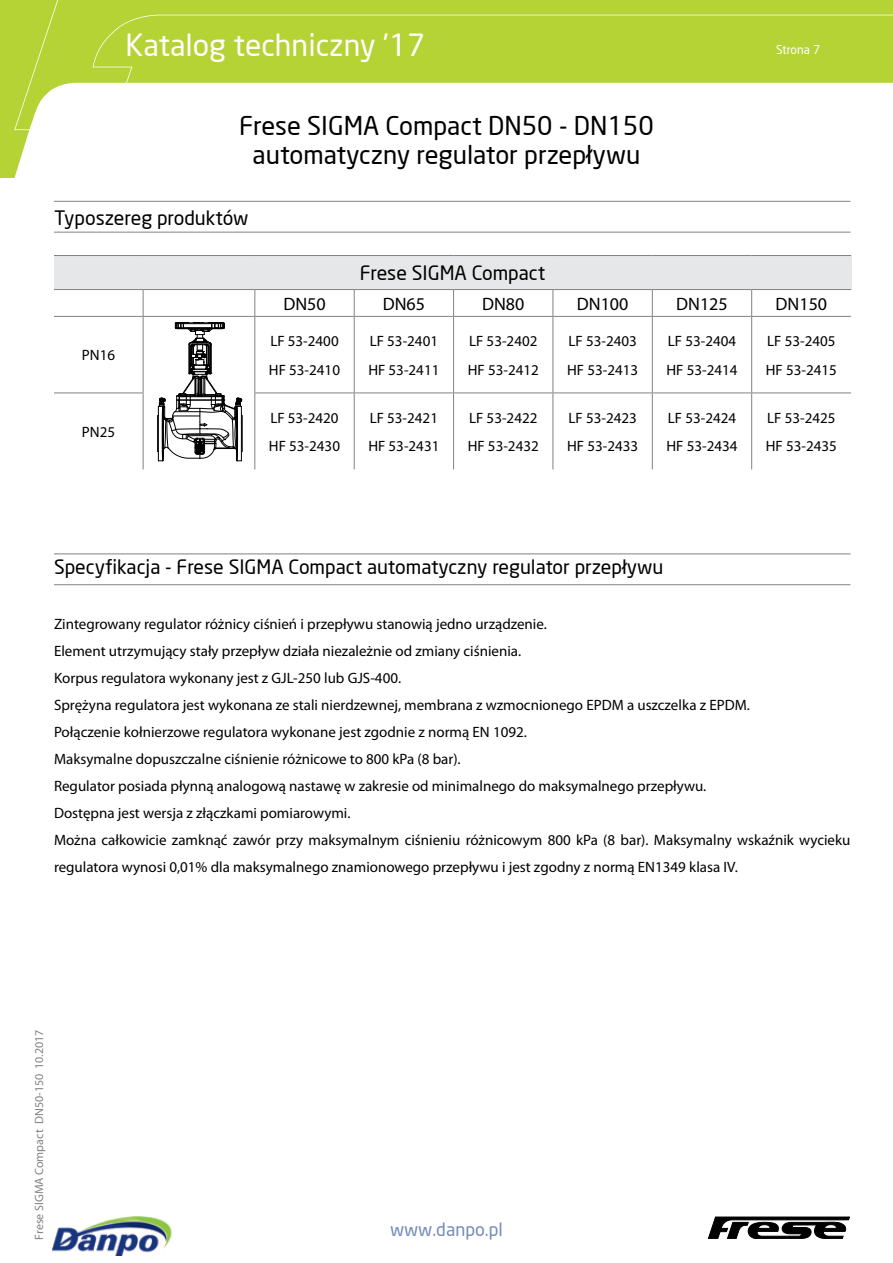
<style>
.page{position:relative;width:893px;height:1263px;background:#fff}
.page>*{position:absolute;margin:0;border:0;box-sizing:border-box;transform-origin:0 0}
.t1{font:30px "Neo Sans";color:#fff}
.t2{font:25.5px/28.5px "Neo Sans";color:#000;text-align:center}
.t3{font:19.5px "Neo Sans";color:#000}
.t4{font:18px "Myriad Pro";color:#000}
.t5{font:18px "Neo Sans";color:#748cbd}
.t6{font:15px/28.5px "Myriad Pro";color:#000}
.t7{font:12px "Myriad Pro";color:#808285}
.t8{font:12px "Neo Sans";color:#fff}
</style>
<div class="page">
<svg style="left:0;top:0;width:30px;height:177px;background:#bdd84b"></svg>
<svg style="left:14px;top:0;width:879px;height:130px;fill:#b5d334"></svg>
<svg style="left:708px;top:1217px;width:142px;height:22px"></svg>
<img style="left:52px;top:1217px;width:120px;height:38px">
<div style="left:54px;top:255px;width:797px;height:35px;background:#e6e7e8"></div>
<hr style="left:54px;top:255px;width:89px;height:1px;background:#808285">
<hr style="left:143px;top:255px;width:112px;height:1px;background:#808285">
<hr style="left:255px;top:255px;width:99px;height:1px;background:#808285">
<hr style="left:354px;top:255px;width:100px;height:1px;background:#808285">
<hr style="left:454px;top:255px;width:99px;height:1px;background:#808285">
<hr style="left:553px;top:255px;width:99px;height:1px;background:#808285">
<hr style="left:652px;top:255px;width:100px;height:1px;background:#808285">
<hr style="left:752px;top:255px;width:99px;height:1px;background:#808285">
<hr style="left:54px;top:289px;width:89px;height:1px;background:#808285">
<hr style="left:143px;top:289px;width:112px;height:1px;background:#808285">
<svg style="left:143px;top:290px;width:1px;height:26px"></svg>
<hr style="left:255px;top:289px;width:99px;height:1px;background:#808285">
<svg style="left:254px;top:290px;width:1px;height:26px"></svg>
<hr style="left:354px;top:289px;width:100px;height:1px;background:#808285">
<svg style="left:354px;top:290px;width:1px;height:26px"></svg>
<hr style="left:454px;top:289px;width:99px;height:1px;background:#808285">
<svg style="left:453px;top:290px;width:1px;height:26px"></svg>
<hr style="left:553px;top:289px;width:99px;height:1px;background:#808285">
<svg style="left:553px;top:290px;width:1px;height:26px"></svg>
<hr style="left:652px;top:289px;width:100px;height:1px;background:#808285">
<svg style="left:652px;top:290px;width:1px;height:26px"></svg>
<hr style="left:752px;top:289px;width:99px;height:1px;background:#808285">
<svg style="left:751px;top:290px;width:1px;height:26px"></svg>
<hr style="left:54px;top:316px;width:89px;height:1px;background:#808285">
<hr style="left:143px;top:316px;width:112px;height:1px;background:#808285">
<hr style="left:143px;top:317px;width:1px;height:76px;background:#808285">
<hr style="left:255px;top:316px;width:99px;height:1px;background:#808285">
<hr style="left:254px;top:317px;width:1px;height:76px;background:#808285">
<hr style="left:354px;top:316px;width:100px;height:1px;background:#808285">
<hr style="left:354px;top:317px;width:1px;height:76px;background:#808285">
<hr style="left:454px;top:316px;width:99px;height:1px;background:#808285">
<hr style="left:453px;top:317px;width:1px;height:76px;background:#808285">
<hr style="left:553px;top:316px;width:99px;height:1px;background:#808285">
<hr style="left:553px;top:317px;width:1px;height:76px;background:#808285">
<hr style="left:652px;top:316px;width:100px;height:1px;background:#808285">
<hr style="left:652px;top:317px;width:1px;height:76px;background:#808285">
<hr style="left:752px;top:316px;width:99px;height:1px;background:#808285">
<hr style="left:751px;top:317px;width:1px;height:76px;background:#808285">
<hr style="left:54px;top:393px;width:89px;height:1px;background:#808285">
<hr style="left:143px;top:393px;width:1px;height:76px;background:#808285">
<hr style="left:254px;top:393px;width:100px;height:1px;background:#808285">
<hr style="left:254px;top:393px;width:1px;height:76px;background:#808285">
<hr style="left:354px;top:393px;width:100px;height:1px;background:#808285">
<hr style="left:354px;top:393px;width:1px;height:76px;background:#808285">
<hr style="left:454px;top:393px;width:99px;height:1px;background:#808285">
<hr style="left:453px;top:393px;width:1px;height:76px;background:#808285">
<hr style="left:553px;top:393px;width:99px;height:1px;background:#808285">
<hr style="left:553px;top:393px;width:1px;height:76px;background:#808285">
<hr style="left:652px;top:393px;width:100px;height:1px;background:#808285">
<hr style="left:652px;top:393px;width:1px;height:76px;background:#808285">
<hr style="left:752px;top:393px;width:99px;height:1px;background:#808285">
<hr style="left:751px;top:393px;width:1px;height:76px;background:#808285">
<div style="left:157px;top:415px;width:2px;height:37px;border:1px solid #000"></div>
<svg style="left:158px;top:322px;width:84px;height:139px"></svg>
<hr style="left:54px;top:232px;width:796px;height:1px;background:#808285">
<hr style="left:54px;top:201px;width:796px;height:1px;background:#808285">
<hr style="left:54px;top:584px;width:796px;height:1px;background:#808285">
<hr style="left:54px;top:553px;width:796px;height:1px;background:#808285">
<h1 class="t1" style="left:125px;top:26px;width:301px">Katalog techniczny ’17</h1>
<h2 class="t2" style="left:239px;top:111px;width:416px">Frese SIGMA Compact DN50 - DN150 automatyczny regulator przepływu</h2>
<h3 class="t3" style="left:54px;top:205px;width:196px">Typoszereg produktów</h3>
<h3 class="t3" style="left:360px;top:261px;width:187px">Frese SIGMA Compact</h3>
<p class="t8" style="left:776px;top:42px;width:46px">Strona 7</p>
<p class="t6" style="left:82px;top:341px;width:35px">PN16</p>
<p class="t6" style="left:82px;top:417px;width:35px">PN25</p>
<p class="t4" style="left:283px;top:293px;width:44px">DN50</p>
<p class="t4" style="left:383px;top:293px;width:44px">DN65</p>
<p class="t4" style="left:482px;top:293px;width:44px">DN80</p>
<p class="t4" style="left:577px;top:293px;width:53px">DN100</p>
<p class="t4" style="left:676px;top:293px;width:53px">DN125</p>
<p class="t4" style="left:776px;top:293px;width:53px">DN150</p>
<p class="t6" style="left:269px;top:326px;width:73px">LF 53-2400<br>HF 53-2410</p>
<p class="t6" style="left:368px;top:326px;width:73px">LF 53-2401<br>HF 53-2411</p>
<p class="t6" style="left:468px;top:326px;width:73px">LF 53-2402<br>HF 53-2412</p>
<p class="t6" style="left:567px;top:326px;width:73px">LF 53-2403<br>HF 53-2413</p>
<p class="t6" style="left:666px;top:326px;width:73px">LF 53-2404<br>HF 53-2414</p>
<p class="t6" style="left:766px;top:326px;width:73px">LF 53-2405<br>HF 53-2415</p>
<p class="t6" style="left:269px;top:403px;width:73px">LF 53-2420<br>HF 53-2430</p>
<p class="t6" style="left:368px;top:403px;width:73px">LF 53-2421<br>HF 53-2431</p>
<p class="t6" style="left:468px;top:403px;width:73px">LF 53-2422<br>HF 53-2432</p>
<p class="t6" style="left:567px;top:403px;width:73px">LF 53-2423<br>HF 53-2433</p>
<p class="t6" style="left:666px;top:403px;width:73px">LF 53-2424<br>HF 53-2434</p>
<p class="t6" style="left:766px;top:403px;width:73px">LF 53-2425<br>HF 53-2435</p>
<h3 class="t3" style="left:54px;top:555px;width:611px">Specyfikacja - Frese SIGMA Compact automatyczny regulator przepływu</h3>
<p class="t6" style="left:54px;top:610px;width:798px;line-height:27px">Zintegrowany regulator różnicy ciśnień i przepływu stanowią jedno urządzenie.<br>Element utrzymujący stały przepływ działa niezależnie od zmiany ciśnienia.<br>Korpus regulatora wykonany jest z GJL-250 lub GJS-400.<br>Sprężyna regulatora jest wykonana ze stali nierdzewnej, membrana z wzmocnionego EPDM a uszczelka z EPDM.<br>Połączenie kołnierzowe regulatora wykonane jest zgodnie z normą EN 1092.<br>Maksymalne dopuszczalne ciśnienie różnicowe to 800 kPa (8 bar).<br>Regulator posiada płynną analogową nastawę w zakresie od minimalnego do maksymalnego przepływu.<br>Dostępna jest wersja z złączkami pomiarowymi.<br>Można całkowicie zamknąć zawór przy maksymalnym ciśnieniu różnicowym 800 kPa (8 bar). Maksymalny wskaźnik wycieku regulatora wynosi 0,01% dla maksymalnego znamionowego przepływu i jest zgodny z normą EN1349 klasa IV.</p>
<p class="t7" style="left:32px;top:1239px;width:212px;rotate:-90deg">Frese SIGMA Compact DN50-150 10.2017</p>
<p class="t5" style="left:390px;top:1219px;width:114px">www.danpo.pl</p>
</div>
